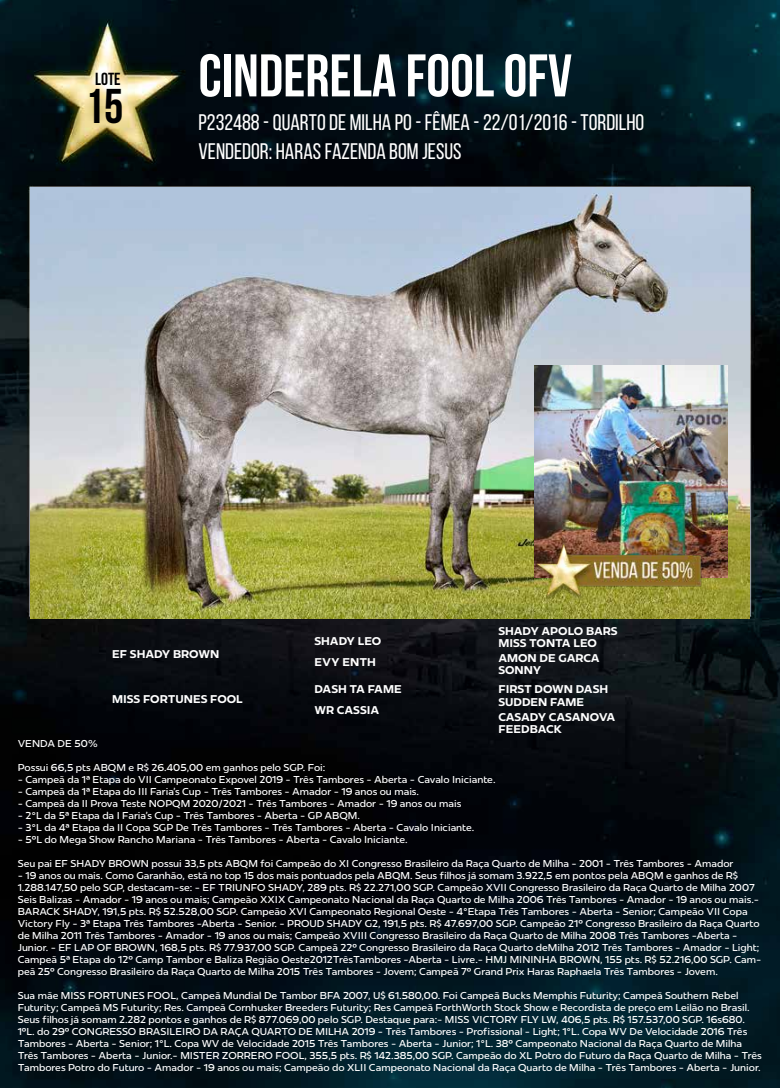
<style>
.page{position:relative;width:780px;height:1088px;background:#fff}
.page>*{position:absolute;margin:0;border:0;box-sizing:border-box;transform-origin:0 0}
.t1{font:700 60px "Bebas Neue";color:#fff}
.t2{font:700 48.75px "Bebas Neue";color:#000}
.t3{font:22.5px/28.4px "Bebas Neue";color:#fff}
.t4{font:700 17.5px "Bebas Neue";color:#000}
.t5{font:700 11.25px/20.9px "Redonda";color:#fff}
.t6{font:10px/12px "Redonda";color:#fff}
</style>
<div class="page">
<img style="left:0;top:0;width:780px;height:1088px">
<img style="left:30px;top:188px;width:719px;height:430px">
<img style="left:534px;top:365px;width:193px;height:174px">
<img style="left:529px;top:539px;width:203px;height:68px">
<h3 class="t4" style="left:95px;top:69px;width:27px">LOTE</h3>
<h2 class="t2" style="left:85px;top:79px;width:40px">15</h2>
<h1 class="t1" style="left:198px;top:43px;width:375px">CINDERELA FOOL OFV</h1>
<h3 class="t3" style="left:198px;top:108px;width:447px">P232488 - QUARTO DE MILHA PO - FÊMEA - 22/01/2016 - TORDILHO<br>VENDEDOR: HARAS FAZENDA BOM JESUS</h3>
<p class="t5" style="left:314px;top:631px;width:68px">SHADY LEO</p>
<p class="t5" style="left:498px;top:620px;width:121px">SHADY APOLO BARS</p>
<p class="t5" style="left:498px;top:632px;width:100px">MISS TONTA LEO</p>
<p class="t5" style="left:112px;top:644px;width:109px">EF SHADY BROWN</p>
<p class="t5" style="left:112px;top:688px;width:132px">MISS FORTUNES FOOL</p>
<p class="t5" style="left:314px;top:652px;width:63px">EVY ENTH</p>
<p class="t5" style="left:314px;top:678px;width:89px">DASH TA FAME<br>WR CASSIA</p>
<p class="t5" style="left:498px;top:648px;width:103px">AMON DE GARCA</p>
<p class="t5" style="left:498px;top:660px;width:45px">SONNY</p>
<p class="t5" style="left:498px;top:678px;width:111px">FIRST DOWN DASH</p>
<p class="t5" style="left:498px;top:691px;width:87px">SUDDEN FAME</p>
<p class="t5" style="left:498px;top:707px;width:119px">CASADY CASANOVA</p>
<p class="t5" style="left:498px;top:718px;width:65px">FEEDBACK</p>
<p class="t6" style="left:18px;top:737px;width:82px">VENDA DE 50%</p>
<p class="t6" style="left:18px;top:761px;width:309px">Possui 66,5 pts ABQM e R$ 26.405,00 em ganhos pelo SGP. Foi:</p>
<p class="t6" style="left:18px;top:773px;width:479px">- Campeã da 1ª Etapa do VII Campeonato Expovel 2019 - Três Tambores - Aberta - Cavalo Iniciante.</p>
<p class="t6" style="left:18px;top:785px;width:403px">- Campeã da 1ª Etapa do III Faria’s Cup - Três Tambores - Amador - 19 anos ou mais.</p>
<p class="t6" style="left:18px;top:797px;width:445px">- Campeã da II Prova Teste NOPQM 2020/2021 - Três Tambores - Amador - 19 anos ou mais</p>
<p class="t6" style="left:18px;top:809px;width:344px">- 2°L da 5ª Etapa da I Faria’s Cup - Três Tambores - Aberta - GP ABQM.</p>
<p class="t6" style="left:18px;top:821px;width:458px">- 3°L da 4ª Etapa da II Copa SGP De Três Tambores - Três Tambores - Aberta - Cavalo Iniciante.</p>
<p class="t6" style="left:18px;top:833px;width:391px">- 5ºL do Mega Show Rancho Mariana - Três Tambores - Aberta - Cavalo Iniciante.</p>
<p class="t6" style="left:18px;top:857px;width:717px">Seu pai EF SHADY BROWN possui 33,5 pts ABQM foi Campeão do XI Congresso Brasileiro da Raça Quarto de Milha - 2001 - Três Tambores - Amador</p>
<p class="t6" style="left:18px;top:869px;width:745px">- 19 anos ou mais. Como Garanhão, está no top 15 dos mais pontuados pela ABQM. Seus filhos já somam 3.922,5 em pontos pela ABQM e ganhos de R$ 1.288.147,50 pelo SGP, destacam-se: - EF TRIUNFO SHADY, 289 pts. R$ 22.271,00 SGP. Campeão XVII Congresso Brasileiro da Raça Quarto de Milha 2007<br>Seis Balizas - Amador - 19 anos ou mais; Campeão XXIX Campeonato Nacional da Raça Quarto de Milha 2006 Três Tambores - Amador - 19 anos ou mais.- BARACK SHADY, 191,5 pts. R$ 52.528,00 SGP. Campeão XVI Campeonato Regional Oeste - 4°Etapa Três Tambores - Aberta - Senior; Campeão VII Copa Victory Fly - 3ª Etapa Três Tambores -Aberta - Senior. - PROUD SHADY G2, 191,5 pts. R$ 47.697,00 SGP. Campeão 21º Congresso Brasileiro da Raça Quarto de Milha 2011 Três Tambores - Amador - 19 anos ou mais; Campeão XVIII Congresso Brasileiro da Raça Quarto de Milha 2008 Três Tambores -Aberta - Junior. - EF LAP OF BROWN, 168,5 pts. R$ 77.937,00 SGP. Campeã 22º Congresso Brasileiro da Raça Quarto deMilha 2012 Três Tambores - Amador - Light; Campeã 5ª Etapa do 12º Camp Tambor e Baliza Região Oeste2012TrêsTambores -Aberta - Livre.- HMJ MININHA BROWN, 155 pts. R$ 52.216,00 SGP. Cam&shy;peã 25º Congresso Brasileiro da Raça Quarto de Milha 2015 Três Tambores - Jovem; Campeã 7º Grand Prix Haras Raphaela Três Tambores - Jovem.</p>
<p class="t6" style="left:18px;top:989px;width:745px">Sua mãe MISS FORTUNES FOOL, Campeã Mundial De Tambor BFA 2007, U$ 61.580,00. Foi Campeã Bucks Memphis Futurity; Campeã Southern Rebel Futurity; Campeã MS Futurity; Res. Campeã Cornhusker Breeders Futurity; Res Campeã ForthWorth Stock Show e Recordista de preço em Leilão no Brasil.<br>Seus filhos já somam 2.282 pontos e ganhos de R$ 877.069,00 pelo SGP. Destaque para:- MISS VICTORY FLY LW, 406,5 pts. R$ 157.537,00 SGP. 16s680.<br>1ºL. do 29º CONGRESSO BRASILEIRO DA RAÇA QUARTO DE MILHA 2019 - Três Tambores - Profissional - Light; 1°L. Copa WV De Velocidade 2016 Três Tambores - Aberta - Senior; 1°L. Copa WV de Velocidade 2015 Três Tambores - Aberta - Junior; 1°L. 38º Campeonato Nacional da Raça Quarto de Milha Três Tambores - Aberta - Junior.- MISTER ZORRERO FOOL, 355,5 pts. R$ 142.385,00 SGP. Campeão do XL Potro do Futuro da Raça Quarto de Milha - Três Tambores Potro do Futuro - Amador - 19 anos ou mais; Campeão do XLII Campeonato Nacional da Raça Quarto de Milha - Três Tambores - Aberta - Junior.</p>
</div>
